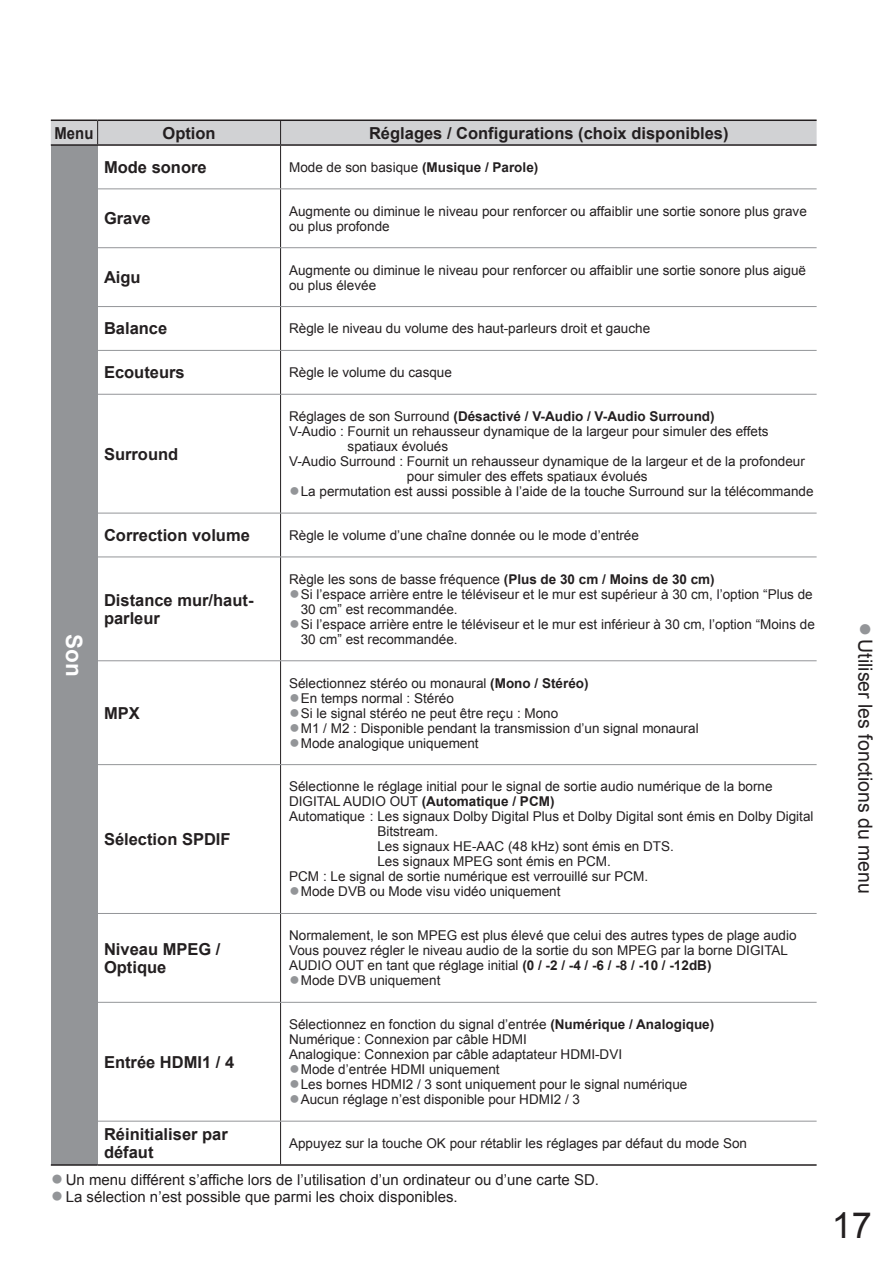
<style>
.page{position:relative;width:893px;height:1263px;background:#fff}
.page>*{position:absolute;margin:0;border:0;box-sizing:border-box;transform-origin:0 0}
.t1{font:36px "Arial";color:#231f20}
.t2{font:24px "Arial";color:#939598}
.t3{font:700 22.5px "Arial";color:#fff}
.t4{font:21px/16.5px "Arial";color:#939598}
.t5{font:19.5px "Arial";color:#231f20}
.t6{font:18px/15px "Arial";color:#939598;text-align:justify}
.t7{font:700 16.5px/18px "Arial";color:#231f20}
.t8{font:700 16.5px "Arial";color:#231f20;scale:.9 1}
.t9{font:15px/16.5px "Arial";color:#231f20}
.t10{font:13.5px/15px "Arial";color:#231f20}
.t11{font:700 13.5px "Arial";color:#231f20}
.s1{font-weight:700}
.s2{font-weight:400}
.s3{font-size:18px;color:#939598}
</style>
<div class="page">
<div style="left:51px;top:145px;width:47px;height:1020px;background:#939598"></div>
<hr style="left:51px;top:1164px;width:47px;height:2px;background:#231f20">
<hr style="left:280px;top:306px;width:536px;height:1px;background:#939598">
<hr style="left:280px;top:350px;width:536px;height:1px;background:#939598">
<hr style="left:280px;top:394px;width:536px;height:1px;background:#939598">
<hr style="left:280px;top:513px;width:536px;height:1px;background:#939598">
<hr style="left:280px;top:557px;width:536px;height:1px;background:#939598">
<hr style="left:280px;top:248px;width:1px;height:58px;background:#231f20">
<hr style="left:280px;top:307px;width:1px;height:43px;background:#231f20">
<hr style="left:280px;top:351px;width:1px;height:43px;background:#231f20">
<hr style="left:280px;top:395px;width:1px;height:118px;background:#231f20">
<hr style="left:280px;top:513px;width:1px;height:44px;background:#231f20">
<hr style="left:280px;top:557px;width:1px;height:103px;background:#231f20">
<hr style="left:280px;top:661px;width:1px;height:103px;background:#231f20">
<hr style="left:280px;top:765px;width:1px;height:148px;background:#231f20">
<hr style="left:280px;top:914px;width:1px;height:88px;background:#231f20">
<hr style="left:280px;top:1003px;width:1px;height:118px;background:#231f20">
<hr style="left:98px;top:306px;width:182px;height:1px;background:#939598">
<hr style="left:98px;top:350px;width:182px;height:1px;background:#939598">
<hr style="left:98px;top:394px;width:182px;height:1px;background:#939598">
<hr style="left:98px;top:513px;width:182px;height:1px;background:#939598">
<hr style="left:98px;top:557px;width:182px;height:1px;background:#939598">
<hr style="left:280px;top:1121px;width:1px;height:43px;background:#231f20">
<hr style="left:98px;top:1121px;width:182px;height:1px;background:#939598">
<hr style="left:98px;top:1164px;width:182px;height:2px;background:#231f20">
<hr style="left:280px;top:1164px;width:536px;height:2px;background:#231f20">
<hr style="left:98px;top:660px;width:718px;height:1px;background:#939598">
<hr style="left:98px;top:764px;width:718px;height:1px;background:#939598">
<hr style="left:98px;top:913px;width:718px;height:1px;background:#939598">
<hr style="left:98px;top:1002px;width:718px;height:1px;background:#939598">
<hr style="left:280px;top:1121px;width:536px;height:1px;background:#939598">
<hr style="left:280px;top:146px;width:1px;height:43px;background:#231f20">
<hr style="left:280px;top:189px;width:1px;height:58px;background:#231f20">
<hr style="left:98px;top:189px;width:718px;height:1px;background:#939598">
<hr style="left:98px;top:247px;width:182px;height:1px;background:#939598">
<hr style="left:280px;top:247px;width:536px;height:1px;background:#939598">
<div style="left:51px;top:120px;width:765px;height:24px;background:#d1d2d4"></div>
<hr style="left:51px;top:144px;width:229px;height:2px;background:#231f20">
<hr style="left:280px;top:144px;width:536px;height:2px;background:#231f20">
<p class="t8" style="left:55px;top:124px;width:45px">Menu</p>
<p class="t7" style="left:162px;top:124px;width:55px">Option</p>
<p class="t7" style="left:369px;top:124px;width:361px">Réglages / Configurations (choix disponibles)</p>
<p class="t7" style="left:104px;top:158px;width:104px">Mode sonore</p>
<p class="t10" style="left:289px;top:160px;width:251px">Mode de son basique <span class="s1">(Musique / Parole)</span></p>
<p class="t7" style="left:104px;top:210px;width:48px">Grave</p>
<p class="t10" style="left:289px;top:204px;width:519px">Augmente ou diminue le niveau pour renforcer ou affaiblir une sortie sonore plus grave ou plus profonde</p>
<p class="t7" style="left:104px;top:268px;width:38px">Aigu</p>
<p class="t10" style="left:289px;top:262px;width:518px">Augmente ou diminue le niveau pour renforcer ou affaiblir une sortie sonore plus aiguë ou plus élevée</p>
<p class="t7" style="left:104px;top:320px;width:65px">Balance</p>
<p class="t10" style="left:289px;top:321px;width:362px">Règle le niveau du volume des haut-parleurs droit et gauche</p>
<p class="t7" style="left:104px;top:364px;width:82px">Ecouteurs</p>
<p class="t10" style="left:289px;top:365px;width:164px">Règle le volume du casque</p>
<p class="t7" style="left:104px;top:445px;width:76px">Surround</p>
<p class="t11" style="left:289px;top:409px;width:427px"><span class="s2">Réglages de son Surround</span> (Désactivé / V-Audio / V-Audio Surround)</p>
<p class="t10" style="left:289px;top:424px;width:481px">V-Audio : Fournit un rehausseur dynamique de la largeur pour simuler des effets</p>
<p class="t10" style="left:347px;top:439px;width:102px">spatiaux évolués</p>
<p class="t10" style="left:289px;top:454px;width:517px">V-Audio Surround : Fournit un rehausseur dynamique de la largeur et de la profondeur</p>
<p class="t10" style="left:407px;top:469px;width:242px">pour simuler des effets spatiaux évolués</p>
<p class="t10" style="left:289px;top:484px;width:526px"><span class="s3">●</span>La permutation est aussi possible à l’aide de la touche Surround sur la télécommande</p>
<h3 class="t3" style="left:86px;top:634px;width:44px;rotate:90deg">Son</h3>
<p class="t7" style="left:104px;top:526px;width:147px">Correction volume</p>
<p class="t10" style="left:289px;top:528px;width:351px">Règle le volume d’une chaîne donnée ou le mode d’entrée</p>
<p class="t7" style="left:104px;top:591px;width:151px">Distance mur/haut&shy;parleur</p>
<p class="t7" style="left:104px;top:704px;width:37px">MPX</p>
<p class="t7" style="left:104px;top:830px;width:128px">Sélection SPDIF</p>
<p class="t7" style="left:104px;top:940px;width:118px">Niveau MPEG /<br>Optique</p>
<p class="t7" style="left:104px;top:1053px;width:132px">Entrée HDMI1 / 4</p>
<p class="t10" style="left:301px;top:572px;width:515px;text-indent:-12px">Règle les sons de basse fréquence <span class="s1">(Plus de 30 cm / Moins de 30 cm)<br></span>Si l’espace arrière entre le téléviseur et le mur est supérieur à 30 cm, l’option “Plus de 30 cm” est recommandée.<br>Si l’espace arrière entre le téléviseur et le mur est inférieur à 30 cm, l’option “Moins de 30 cm” est recommandée.</p>
<h3 class="t6" style="left:289px;top:578px;width:12px;line-height:30px">● ●</h3>
<p class="t10" style="left:301px;top:675px;width:399px;text-indent:-12px">Sélectionnez stéréo ou monaural <span class="s1">(Mono / Stéréo)<br></span>En temps normal : Stéréo<br>Si le signal stéréo ne peut être reçu : Mono<br>M1 / M2 : Disponible pendant la transmission d’un signal monaural Mode analogique uniquement</p>
<h3 class="t6" style="left:289px;top:689px;width:12px">● ● ● ●</h3>
<p class="t10" style="left:289px;top:779px;width:485px">Sélectionne le réglage initial pour le signal de sortie audio numérique de la borne</p>
<p class="t11" style="left:289px;top:794px;width:267px"><span class="s2">DIGITAL AUDIO OUT</span> (Automatique / PCM)</p>
<p class="t10" style="left:289px;top:809px;width:526px">Automatique : Les signaux Dolby Digital Plus et Dolby Digital sont émis en Dolby Digital</p>
<p class="t10" style="left:377px;top:824px;width:62px">Bitstream.</p>
<p class="t10" style="left:377px;top:839px;width:298px">Les signaux HE-AAC (48 kHz) sont émis en DTS.</p>
<p class="t10" style="left:377px;top:854px;width:235px">Les signaux MPEG sont émis en PCM.</p>
<p class="t10" style="left:289px;top:869px;width:360px">PCM : Le signal de sortie numérique est verrouillé sur PCM.</p>
<p class="t10" style="left:289px;top:884px;width:273px"><span class="s3">●</span>Mode DVB ou Mode visu vidéo uniquement</p>
<p class="t10" style="left:289px;top:928px;width:509px">Normalement, le son MPEG est plus élevé que celui des autres types de plage audio<br>Vous pouvez régler le niveau audio de la sortie du son MPEG par la borne DIGITAL<br>AUDIO OUT en tant que réglage initial <span class="s1">(0 / -2 / -4 / -6 / -8 / -10 / -12dB)</span></p>
<p class="t10" style="left:289px;top:973px;width:153px"><span class="s3">●</span>Mode DVB uniquement</p>
<p class="t10" style="left:289px;top:1017px;width:426px">Sélectionnez en fonction du signal d’entrée <span class="s1">(Numérique / Analogique)</span></p>
<p class="t10" style="left:289px;top:1032px;width:239px">Numérique : Connexion par câble HDMI</p>
<p class="t10" style="left:289px;top:1047px;width:334px">Analogique : Connexion par câble adaptateur HDMI-DVI</p>
<p class="t10" style="left:301px;top:1062px;width:200px">Mode d’entrée HDMI uniquement</p>
<p class="t10" style="left:301px;top:1077px;width:388px">Les bornes HDMI2 / 3 sont uniquement pour le signal numérique</p>
<p class="t10" style="left:301px;top:1092px;width:281px">Aucun réglage n’est disponible pour HDMI2 / 3</p>
<h3 class="t6" style="left:289px;top:1060px;width:12px">● ● ●</h3>
<p class="t7" style="left:104px;top:1125px;width:125px">Réinitialiser par défaut</p>
<p class="t10" style="left:289px;top:1136px;width:459px">Appuyez sur la touche OK pour rétablir les réglages par défaut du mode Son</p>
<p class="t9" style="left:66px;top:1172px;width:535px">Un menu différent s’affiche lors de l’utilisation d’un ordinateur ou d’une carte SD.<br>La sélection n’est possible que parmi les choix disponibles.</p>
<h3 class="t4" style="left:51px;top:1170px;width:14px">● ●</h3>
<h2 class="t2" style="left:880px;top:622px;width:16px;rotate:90deg">●</h2>
<h3 class="t5" style="left:876px;top:639px;width:256px;rotate:90deg">Utiliser les fonctions du menu</h3>
<h1 class="t1" style="left:831px;top:1206px;width:42px">17</h1>
</div>
